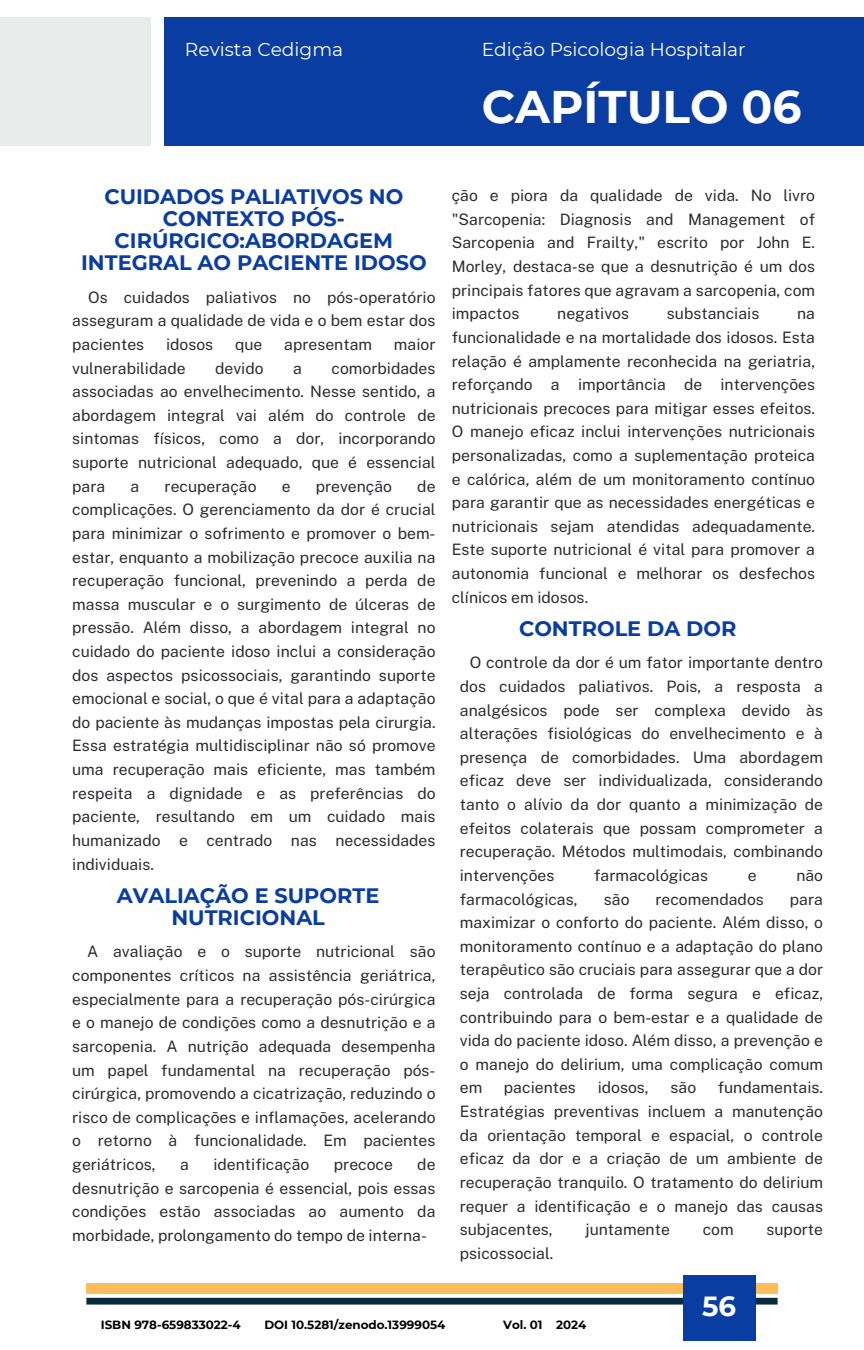
<style>
.page{position:relative;width:864px;height:1350px;background:#fff}
.page>*{position:absolute;margin:0;border:0;box-sizing:border-box;transform-origin:0 0}
.t1{font:700 45.68px "Montserrat";color:#fff}
.t2{font:700 27.68px "Montserrat";color:#fff}
.t3{font:700 20.93px/22.1px "Montserrat";color:#093da2;text-align:center}
.t4{font:18.68px "Montserrat";color:#fff}
.t5{font:15.75px/23.6px "Public Sans";color:#2b2c30;text-align:justify}
.t6{font:700 11.92px "Montserrat";color:#000}
</style>
<div class="page">
<div style="left:0;top:17px;width:151px;height:128px;background:#eaebeb"></div>
<div style="left:164px;top:17px;width:700px;height:128px;background:#093da2"></div>
<div style="left:86px;top:1298px;width:692px;height:7px;background:#0a2b3e"></div>
<div style="left:86px;top:1283px;width:692px;height:11px;background:#ffbd59"></div>
<div style="left:683px;top:1275px;width:72px;height:65px;background:#093da2"></div>
<h3 class="t4" style="left:185px;top:38px;width:160px">Revista Cedigma</h3>
<h1 class="t4" style="left:482px;top:38px;width:265px">Edição Psicologia Hospitalar</h1>
<h3 class="t1" style="left:482px;top:79px;width:321px">CAPÍTULO 06</h3>
<h2 class="t3" style="left:81px;top:186px;width:347px">CUIDADOS PALIATIVOS NO<br>CONTEXTO PÓS-<br>CIRÚRGICO:ABORDAGEM<br>INTEGRAL AO PACIENTE IDOSO</h2>
<h4 class="t5" style="left:72px;top:285px;width:365px;text-indent:16px">Os cuidados paliativos no pós-operatório asseguram a qualidade de vida e o bem estar dos pacientes</h4>
<h4 class="t5" style="left:166px;top:332px;width:49px">idosos</h4>
<h4 class="t5" style="left:235px;top:332px;width:29px">que</h4>
<h4 class="t5" style="left:284px;top:332px;width:90px">apresentam</h4>
<h4 class="t5" style="left:394px;top:332px;width:43px">maior</h4>
<h4 class="t5" style="left:72px;top:356px;width:115px">vulnerabilidade</h4>
<h4 class="t5" style="left:215px;top:356px;width:50px">devido</h4>
<h4 class="t5" style="left:293px;top:356px;width:10px">a</h4>
<h4 class="t5" style="left:72px;top:356px;width:365px;text-indent:259px">comorbidades associadas ao envelhecimento. Nesse sentido, a abordagem integral vai além do controle de sintomas físicos, como a dor, incorporando suporte nutricional adequado, que é essencial para</h4>
<h4 class="t5" style="left:72px;top:474px;width:365px;text-indent:345px">de complicações. O gerenciamento da dor é crucial para minimizar o sofrimento e promover o bem&shy;estar, enquanto a mobilização precoce auxilia na recuperação funcional, prevenindo a perda de massa muscular e o surgimento de úlceras de pressão. Além disso, a abordagem integral no cuidado do paciente idoso inclui a consideração dos aspectos psicossociais, garantindo suporte emocional e social, o que é vital para a adaptação do paciente às mudanças impostas pela cirurgia.<br>Essa estratégia multidisciplinar não só promove uma recuperação mais eficiente, mas também respeita a dignidade e as preferências do paciente, resultando em um cuidado mais humanizado e centrado nas necessidades individuais.</h4>
<p class="t3" style="left:117px;top:885px;width:264px">AVALIAÇÃO E SUPORTE<br>NUTRICIONAL</p>
<h5 class="t5" style="left:72px;top:940px;width:365px;text-indent:15px">A avaliação e o suporte nutricional são componentes críticos na assistência geriátrica, especialmente para a recuperação pós-cirúrgica e o manejo de condições como a desnutrição e a sarcopenia. A nutrição adequada desempenha um papel fundamental na recuperação pós&shy;cirúrgica, promovendo a cicatrização, reduzindo o risco de complicações e inflamações, acelerando o retorno à funcionalidade. Em pacientes geriátricos,</h5>
<h4 class="t5" style="left:131px;top:474px;width:10px">a</h4>
<h4 class="t5" style="left:165px;top:474px;width:93px">recuperação</h4>
<h4 class="t5" style="left:282px;top:474px;width:10px">e</h4>
<h4 class="t5" style="left:316px;top:474px;width:78px">prevenção</h4>
<h5 class="t5" style="left:72px;top:1152px;width:365px;text-indent:345px">de desnutrição e sarcopenia é essencial, pois essas condições estão associadas ao aumento da morbidade, prolongamento do tempo de interna-</h5>
<h5 class="t5" style="left:180px;top:1152px;width:10px">a</h5>
<h5 class="t5" style="left:213px;top:1152px;width:98px">identificação</h5>
<h5 class="t5" style="left:334px;top:1152px;width:61px">precoce</h5>
<h2 class="t5" style="left:452px;top:184px;width:365px">ção e piora da qualidade de vida. No livro "Sarcopenia: Diagnosis and Management of Sarcopenia and Frailty," escrito por John E.<br>Morley, destaca-se que a desnutrição é um dos principais fatores que agravam a sarcopenia, com impactos</h2>
<h2 class="t5" style="left:557px;top:302px;width:73px">negativos</h2>
<h2 class="t5" style="left:667px;top:302px;width:94px">substanciais</h2>
<h2 class="t5" style="left:452px;top:302px;width:365px;text-indent:345px">na funcionalidade e na mortalidade dos idosos. Esta relação é amplamente reconhecida na geriatria, reforçando a importância de intervenções nutricionais precoces para mitigar esses efeitos.<br>O manejo eficaz inclui intervenções nutricionais personalizadas, como a suplementação proteica e calórica, além de um monitoramento contínuo para garantir que as necessidades energéticas e nutricionais sejam atendidas adequadamente.<br>Este suporte nutricional é vital para promover a autonomia funcional e melhorar os desfechos clínicos em idosos.</h2>
<p class="t3" style="left:519px;top:618px;width:219px">CONTROLE DA DOR</p>
<p class="t5" style="left:460px;top:651px;width:365px;text-indent:10px">O controle da dor é um fator importante dentro dos cuidados paliativos. Pois, a resposta a analgésicos pode ser complexa devido às alterações fisiológicas do envelhecimento e à presença de comorbidades. Uma abordagem eficaz deve ser individualizada, considerando tanto o alívio da dor quanto a minimização de efeitos colaterais que possam comprometer a recuperação. Métodos multimodais, combinando intervenções</p>
<p class="t5" style="left:594px;top:863px;width:116px">farmacológicas</p>
<p class="t5" style="left:748px;top:863px;width:10px">e</p>
<p class="t5" style="left:796px;top:863px;width:28px">não</p>
<p class="t5" style="left:460px;top:887px;width:119px">farmacológicas,</p>
<p class="t5" style="left:604px;top:887px;width:27px">são</p>
<p class="t5" style="left:656px;top:887px;width:110px">recomendados</p>
<p class="t5" style="left:460px;top:887px;width:365px;text-indent:330px">para maximizar o conforto do paciente. Além disso, o monitoramento contínuo e a adaptação do plano terapêutico são cruciais para assegurar que a dor seja controlada de forma segura e eficaz, contribuindo para o bem-estar e a qualidade de vida do paciente idoso. Além disso, a prevenção e o manejo do delirium, uma complicação comum em</p>
<p class="t5" style="left:460px;top:1076px;width:365px;text-indent:258px">fundamentais.<br>Estratégias preventivas incluem a manutenção da orientação temporal e espacial, o controle eficaz da dor e a criação de um ambiente de recuperação tranquilo. O tratamento do delirium requer a identificação e o manejo das causas subjacentes,</p>
<p class="t5" style="left:504px;top:1076px;width:74px">pacientes</p>
<p class="t5" style="left:598px;top:1076px;width:53px">idosos,</p>
<p class="t5" style="left:670px;top:1076px;width:27px">são</p>
<p class="t5" style="left:586px;top:1218px;width:86px">juntamente</p>
<p class="t5" style="left:703px;top:1218px;width:32px">com</p>
<p class="t5" style="left:767px;top:1218px;width:58px">suporte</p>
<p class="t5" style="left:460px;top:1241px;width:95px">psicossocial.</p>
<h4 class="t2" style="left:702px;top:1289px;width:36px">56</h4>
<h2 class="t6" style="left:101px;top:1318px;width:141px">ISBN 978-659833022-4</h2>
<h4 class="t6" style="left:264px;top:1318px;width:183px">DOI 10.5281/zenodo.13999054</h4>
<h4 class="t6" style="left:503px;top:1318px;width:85px">Vol. 01 2024</h4>
</div>
